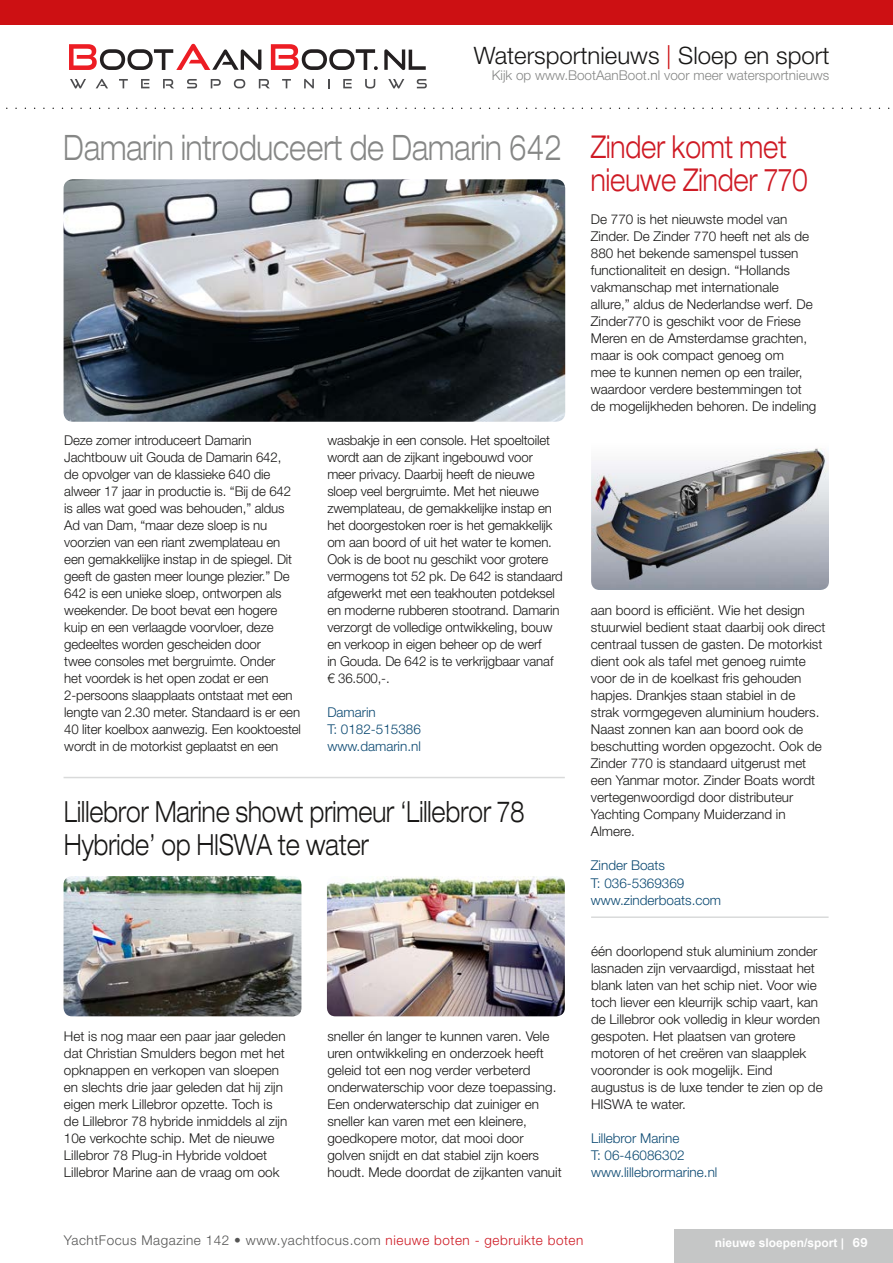
<style>
.page{position:relative;width:893px;height:1263px;background:#fff}
.page>*{position:absolute;margin:0;border:0;box-sizing:border-box;transform-origin:0 0}
.t1{font:300 expanded 35.1px "Helvetica Neue LT Std";color:#868786;scale:.75 1}
.t2{font:300 expanded 31.5px/33px "Helvetica Neue LT Std";color:#ce1a24;scale:.75 1}
.t3{font:300 expanded 29.1px/33px "Helvetica Neue LT Std";color:#181716;scale:.75 1}
.t4{font:300 24px "Helvetica Neue LT Std";color:#181716}
.t5{font:300 13.5px/17px "Helvetica Neue LT Std";color:#181716}
.t6{font:300 13.5px/17px "Helvetica Neue LT Std";color:#0a4871}
.t7{font:300 13.5px "Helvetica Neue LT Std";letter-spacing:.04em;color:#565655}
.t8{font:300 13.5px "Helvetica Neue LT Std";color:#868786}
.t9{font:700 12px "Arial";color:#fff}
.s1{color:#cd1013}
.s2{color:#ce1a24}
.s3{font-family:"Helvetica Neue LT Std";font-size:12.75px}
</style>
<div class="page">
<div style="left:674px;top:1230px;width:219px;height:33px;background:#c5c6c6"></div>
<div style="left:0;top:0;width:893px;height:25px;background:#cd1013"></div>
<hr style="left:64px;top:777px;width:501px;height:1px;background:#d9dada">
<svg style="left:69px;top:44px;width:192px;height:26px"></svg>
<svg style="left:271px;top:44px;width:107px;height:26px"></svg>
<svg style="left:384px;top:49px;width:42px;height:21px"></svg>
<svg style="left:70px;top:79px;width:16px;height:10px"></svg>
<svg style="left:96px;top:79px;width:12px;height:9px"></svg>
<svg style="left:119px;top:79px;width:9px;height:9px"></svg>
<svg style="left:141px;top:79px;width:8px;height:9px"></svg>
<svg style="left:163px;top:79px;width:11px;height:9px"></svg>
<svg style="left:187px;top:79px;width:10px;height:9px"></svg>
<svg style="left:211px;top:79px;width:10px;height:9px"></svg>
<svg style="left:234px;top:79px;width:11px;height:9px"></svg>
<svg style="left:259px;top:79px;width:11px;height:9px"></svg>
<svg style="left:282px;top:79px;width:9px;height:9px"></svg>
<svg style="left:304px;top:79px;width:10px;height:9px"></svg>
<svg style="left:343px;top:79px;width:9px;height:9px"></svg>
<svg style="left:365px;top:79px;width:10px;height:10px"></svg>
<svg style="left:388px;top:79px;width:16px;height:10px"></svg>
<svg style="left:417px;top:79px;width:10px;height:9px"></svg>
<img style="left:64px;top:876px;width:237px;height:140px">
<img style="left:64px;top:179px;width:501px;height:243px">
<img style="left:591px;top:448px;width:238px;height:142px">
<hr style="left:591px;top:916px;width:238px;height:2px;background:#d9dada">
<img style="left:327px;top:876px;width:238px;height:140px">
<h3 class="t4" style="left:474px;top:41px;width:357px">Watersportnieuws <span class="s1">|</span> Sloep en sport</h3>
<p class="t8" style="left:492px;top:67px;width:339px">Kijk op www.BootAanBoot.nl voor meer watersportnieuws</p>
<h1 class="t1" style="left:64px;top:126px;width:666px">Damarin introduceert de Damarin 642</h1>
<p class="t5" style="left:64px;top:432px;width:238px">Deze zomer introduceert Damarin Jachtbouw uit Gouda de Damarin 642,<br>de opvolger van de klassieke 640 die alweer 17 jaar in productie is. “Bij de 642 is alles wat goed was behouden,” aldus Ad van Dam, “maar deze sloep is nu voorzien van een riant zwemplateau en een gemakkelijke instap in de spiegel. Dit geeft de gasten meer lounge plezier.” De 642 is een unieke sloep, ontworpen als weekender. De boot bevat een hogere kuip en een verlaagde voorvloer, deze gedeeltes worden gescheiden door<br>twee consoles met bergruimte. Onder<br>het voordek is het open zodat er een 2-persoons slaapplaats ontstaat met een lengte van 2.30 meter. Standaard is er een 40 liter koelbox aanwezig. Een kooktoestel wordt in de motorkist geplaatst en een</p>
<p class="t5" style="left:327px;top:432px;width:237px">wasbakje in een console. Het spoeltoilet wordt aan de zijkant ingebouwd voor meer privacy. Daarbij heeft de nieuwe sloep veel bergruimte. Met het nieuwe zwemplateau, de gemakkelijke instap en het doorgestoken roer is het gemakkelijk om aan boord of uit het water te komen.<br>Ook is de boot nu geschikt voor grotere vermogens tot 52 pk. De 642 is standaard afgewerkt met een teakhouten potdeksel en moderne rubberen stootrand. Damarin verzorgt de volledige ontwikkeling, bouw en verkoop in eigen beheer op de werf<br>in Gouda. De 642 is te verkrijgbaar vanaf € 36.500,-.</p>
<p class="t6" style="left:327px;top:704px;width:95px">Damarin<br>T: 0182-515386 www.damarin.nl</p>
<h3 class="t3" style="left:64px;top:794px;width:615px">Lillebror Marine showt primeur ‘Lillebror 78<br>Hybride’ op HISWA te water</h3>
<p class="t5" style="left:64px;top:1027px;width:225px">Het is nog maar een paar jaar geleden dat Christian Smulders begon met het opknappen en verkopen van sloepen en slechts drie jaar geleden dat hij zijn eigen merk Lillebror opzette. Toch is de Lillebror 78 hybride inmiddels al zijn 10e verkochte schip. Met de nieuwe Lillebror 78 Plug-in Hybride voldoet Lillebror Marine aan de vraag om ook</p>
<p class="t5" style="left:327px;top:1027px;width:236px">sneller én langer te kunnen varen. Vele uren ontwikkeling en onderzoek heeft geleid tot een nog verder verbeterd onderwaterschip voor deze toepassing.<br>Een onderwaterschip dat zuiniger en sneller kan varen met een kleinere, goedkopere motor, dat mooi door golven snijdt en dat stabiel zijn koers houdt. Mede doordat de zijkanten vanuit</p>
<h2 class="t2" style="left:591px;top:130px;width:291px">Zinder komt met nieuwe Zinder 770</h2>
<p class="t5" style="left:591px;top:211px;width:227px">De 770 is het nieuwste model van Zinder. De Zinder 770 heeft net als de 880 het bekende samenspel tussen functionaliteit en design. “Hollands vakmanschap met internationale allure,” aldus de Nederlandse werf. De Zinder770 is geschikt voor de Friese Meren en de Amsterdamse grachten, maar is ook compact genoeg om<br>mee te kunnen nemen op een trailer, waardoor verdere bestemmingen tot de mogelijkheden behoren. De indeling</p>
<p class="t5" style="left:591px;top:602px;width:236px">aan boord is efficiënt. Wie het design stuurwiel bedient staat daarbij ook direct centraal tussen de gasten. De motorkist dient ook als tafel met genoeg ruimte voor de in de koelkast fris gehouden hapjes. Drankjes staan stabiel in de strak vormgegeven aluminium houders.<br>Naast zonnen kan aan boord ook de beschutting worden opgezocht. Ook de Zinder 770 is standaard uitgerust met een Yanmar motor. Zinder Boats wordt vertegenwoordigd door distributeur Yachting Company Muiderzand in Almere.</p>
<p class="t6" style="left:591px;top:857px;width:132px">Zinder Boats<br>T: 036-5369369 www.zinderboats.com</p>
<p class="t5" style="left:591px;top:942px;width:233px">één doorlopend stuk aluminium zonder lasnaden zijn vervaardigd, misstaat het blank laten van het schip niet. Voor wie toch liever een kleurrijk schip vaart, kan de Lillebror ook volledig in kleur worden gespoten. Het plaatsen van grotere motoren of het creëren van slaapplek vooronder is ook mogelijk. Eind augustus is de luxe tender te zien op de HISWA te water.</p>
<p class="t6" style="left:591px;top:1129px;width:128px">Lillebror Marine<br>T: 06-46086302 www.lillebrormarine.nl</p>
<p class="t7" style="left:64px;top:1232px;width:521px">YachtFocus Magazine 142 • www.yachtfocus.com <span class="s2">nieuwe boten - gebruikte boten</span></p>
<p class="t9" style="left:715px;top:1235px;width:154px">nieuwe sloepen/sport | <span class="s3">69</span></p>
</div>
